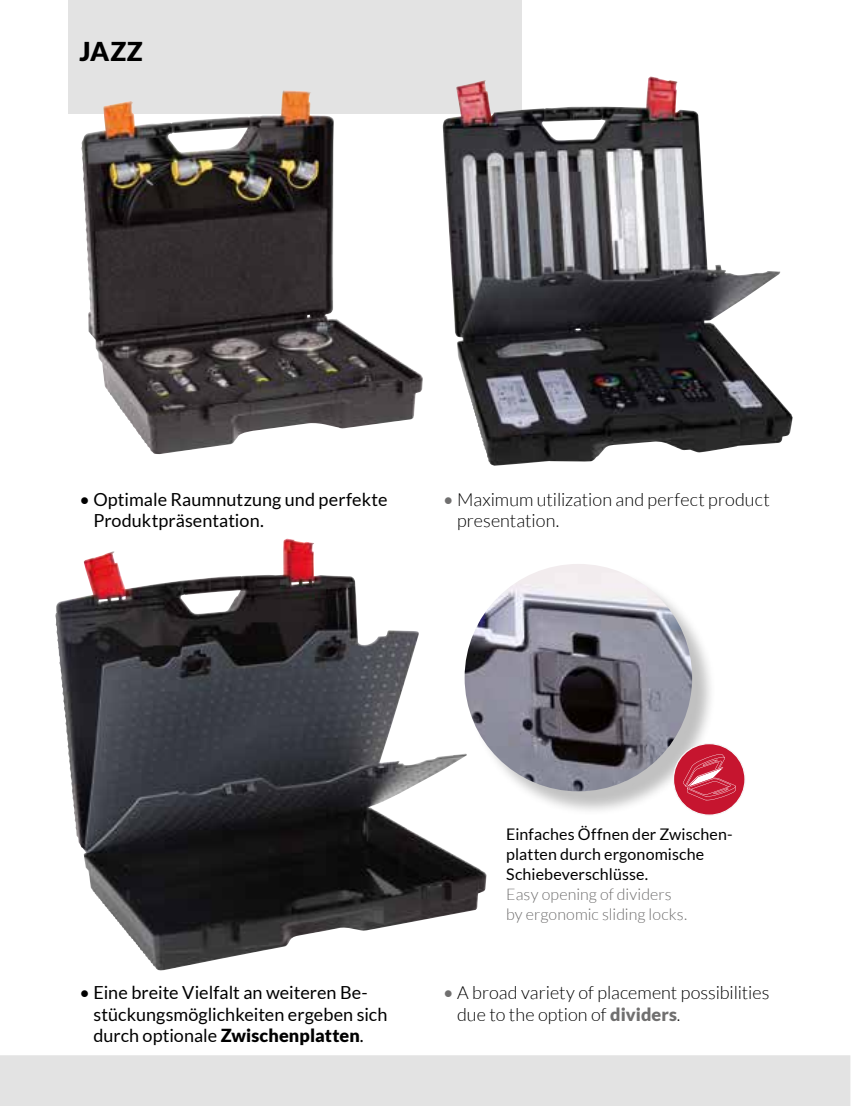
<style>
.page{position:relative;width:851px;height:1106px;background:#fff}
.page>*{position:absolute;margin:0;border:0;box-sizing:border-box;transform-origin:0 0}
.t1{font:900 26px "Lato";color:#000}
.t2{font:18px/21.6px "Lato";color:#000}
.t3{font:300 18px/21.6px "Lato";color:#000}
.t4{font:16px/20px "Lato";letter-spacing:.01em;color:#000}
.t5{font:300 16px/20px "Lato";letter-spacing:.005em;color:#706f6f}
.s1{font-weight:400;color:#706f6f}
.s2{font-weight:900}
.s3{font-weight:900;color:#706f6f}
</style>
<div class="page">
<div style="left:0;top:1055px;width:850px;height:51px;background:#e3e3e3"></div>
<div style="left:68px;top:0;width:454px;height:113px;background:#e3e3e3"></div>
<img style="left:81px;top:90px;width:342px;height:364px">
<img style="left:442px;top:76px;width:350px;height:390px">
<div style="left:467px;top:567px;width:249px;height:249px;background:#000;opacity:.25"></div>
<img style="left:464px;top:564px;width:228px;height:227px;border-radius:114px">
<img style="left:55px;top:540px;width:431px;height:430px">
<div style="left:673px;top:743px;width:71px;height:72px;background:#c6152f;border-radius:50%"></div>
<div style="left:672px;top:743px;width:73px;height:72px;border:1px solid #f6f6f6;border-radius:50%"></div>
<svg style="left:683px;top:754px;width:52px;height:46px"></svg>
<h1 class="t1" style="left:79px;top:36px;width:65px">JAZZ</h1>
<p class="t2" style="left:93px;top:488px;width:295px;text-indent:-14px">• Optimale Raumnutzung und perfekte<br>Produktpräsentation.</p>
<p class="t3" style="left:457px;top:488px;width:314px;text-indent:-14px"><span class="s1">•</span> Maximum utilization and perfect product presentation.</p>
<p class="t2" style="left:93px;top:981px;width:295px;text-indent:-14px">• Eine breite Vielfalt an weiteren Be&shy;stückungsmöglichkeiten ergeben sich durch optionale <span class="s2">Zwischenplatten</span>.</p>
<p class="t4" style="left:506px;top:824px;width:228px">Einfaches Öffnen der Zwischen&shy;platten durch ergonomische<br>Schiebeverschlüsse.</p>
<p class="t5" style="left:506px;top:884px;width:183px">Easy opening of dividers by ergonomic sliding locks.</p>
<p class="t3" style="left:457px;top:982px;width:314px;text-indent:-14px"><span class="s1">•</span> A broad variety of placement possibilities due to the option of <span class="s3">dividers</span>.</p>
</div>
